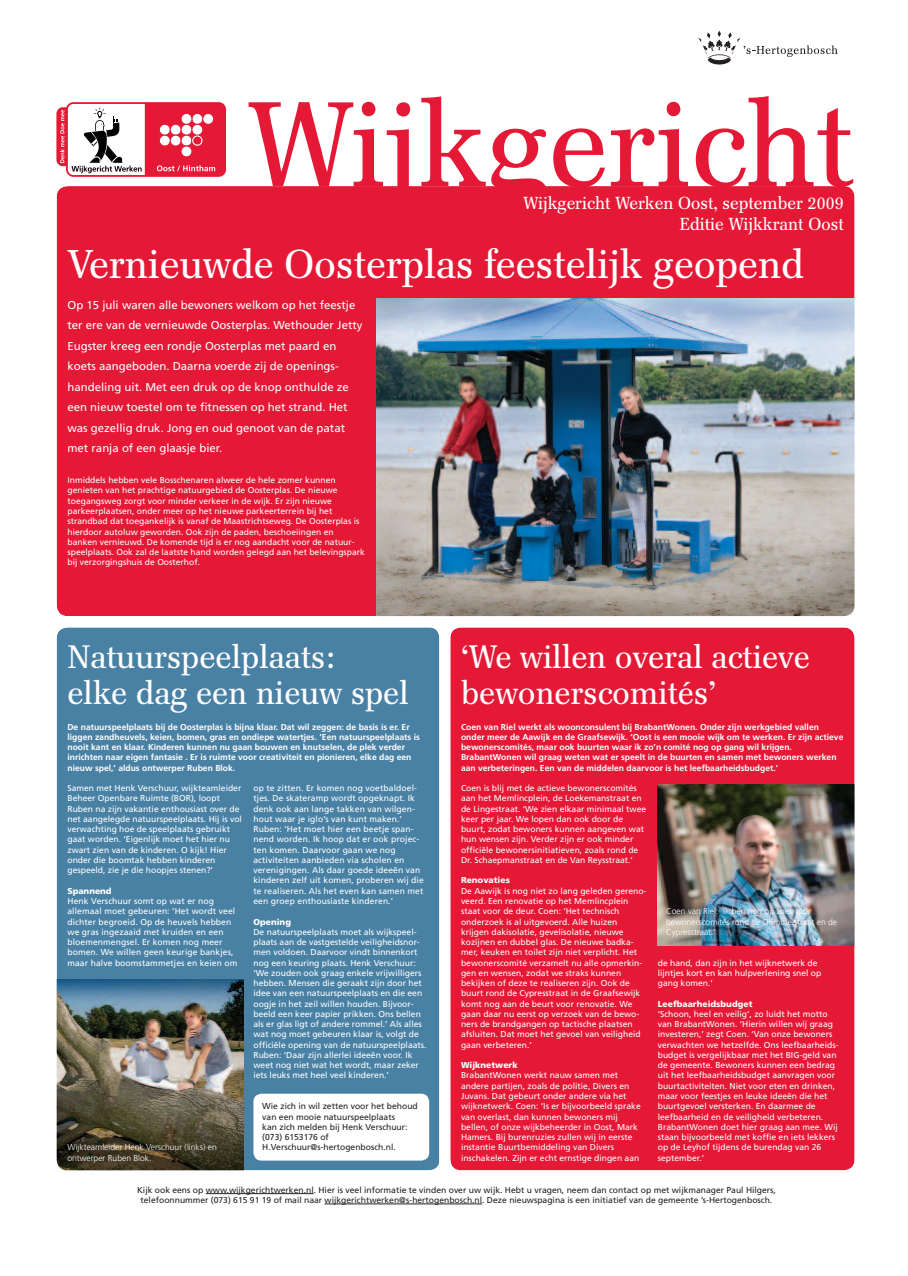
<style>
.page{position:relative;width:908px;height:1276px;background:#fff}
.page>*{position:absolute;margin:0;border:0;box-sizing:border-box;transform-origin:0 0}
.t1{font:119.8px "Franklin Antiqua BQ Regular+TAPFKD";color:#e51836}
.t2{font:39.9px "Franklin Antiqua BQ Regular+TAPFKD";color:#fff}
.t3{font:32.3px/36.5px "Franklin Antiqua BQ Regular+TAPFKD";color:#fff}
.t4{font:17.3px/20.8px "Franklin Antiqua BQ Regular+TAPFKD";color:#fff;text-align:right}
.t5{font:11.4px/20.5px "Frutiger Roman+LUURLU";color:#fff}
.t6{font:8.6px/10.3px "Frutiger Roman+LUURLU";color:#fff}
.t7{font:8.6px/10.3px "Frutiger Bold+PQQUHV";color:#fff}
.t8{font:8.6px/10.3px "Frutiger Roman+LUURLU";color:#231f20;text-align:center}
.t9{font:8.6px/10.3px "Frutiger Light+ESEPIH";color:#fff}
.t10{font:8.6px "Frutiger Black+GGTKSY";color:#fff}
</style>
<div class="page">
<div style="left:51px;top:181px;width:808px;height:440px;background:#e51836;border-radius:16px"></div>
<div style="left:51px;top:622px;width:404px;height:553px;background:#4981a4;border-radius:16px"></div>
<div style="left:444px;top:622px;width:415px;height:553px;background:#e51836;border-radius:16px"></div>
<svg style="left:698px;top:31px;width:139px;height:33px"></svg>
<hr style="left:206px;top:1193px;width:107px;height:1px;background:#231f20">
<hr style="left:324px;top:1203px;width:158px;height:1px;background:#231f20">
<div style="left:253px;top:1093px;width:176px;height:67px;background:#fff;border-radius:8px"></div>
<img style="left:58px;top:979px;width:185px;height:190px">
<img style="left:377px;top:298px;width:475px;height:317px">
<img style="left:657px;top:785px;width:195px;height:160px">
<div style="left:46px;top:616px;width:404px;height:565px;border:11px solid #fff;border-radius:16px"></div>
<div style="left:46px;top:175px;width:818px;height:452px;border:11px solid #fff;border-radius:16px"></div>
<div style="left:66px;top:102px;width:160px;height:75px;border:2px solid #e51836;border-radius:6px"></div>
<svg style="left:56px;top:103px;width:169px;height:73px"></svg>
<div style="left:439px;top:616px;width:425px;height:565px;border:11px solid #fff;border-radius:16px"></div>
<h1 class="t1" style="left:248px;top:80px;width:606px">Wijkgericht</h1>
<h3 class="t4" style="left:523px;top:193px;width:322px">Wijkgericht Werken Oost, september 2009<br>Editie Wijkkrant Oost</h3>
<h2 class="t2" style="left:67px;top:242px;width:737px">Vernieuwde Oosterplas feestelijk geopend</h2>
<p class="t5" style="left:67px;top:295px;width:296px">Op 15 juli waren alle bewoners welkom op het feestje ter ere van de vernieuwde Oosterplas. Wethouder Jetty Eugster kreeg een rondje Oosterplas met paard en koets aangeboden. Daarna voerde zij de openings&shy;handeling uit. Met een druk op de knop onthulde ze een nieuw toestel om te fitnessen op het strand. Het was gezellig druk. Jong en oud genoot van de patat met ranja of een glaasje bier.</p>
<p class="t6" style="left:67px;top:476px;width:299px">Inmiddels hebben vele Bosschenaren alweer de hele zomer kunnen genieten van het prachtige natuurgebied de Oosterplas. De nieuwe toegangsweg zorgt voor minder verkeer in de wijk. Er zijn nieuwe parkeerplaatsen, onder meer op het nieuwe parkeerterrein bij het strandbad dat toegankelijk is vanaf de Maastrichtseweg. De Oosterplas is hierdoor autoluw geworden. Ook zijn de paden, beschoeiingen en banken vernieuwd. De komende tijd is er nog aandacht voor de natuur&shy;speelplaats. Ook zal de laatste hand worden gelegd aan het belevingspark bij verzorgingshuis de Oosterhof.</p>
<h3 class="t3" style="left:67px;top:639px;width:343px">Natuurspeelplaats:<br>elke dag een nieuw spel</h3>
<p class="t7" style="left:67px;top:722px;width:354px">De natuurspeelplaats bij de Oosterplas is bijna klaar. Dat wil zeggen: de basis is er. Er liggen zandheuvels, keien, bomen, gras en ondiepe watertjes. ‘Een natuurspeelplaats is nooit kant en klaar. Kinderen kunnen nu gaan bouwen en knutselen, de plek verder inrichten naar eigen fantasie . Er is ruimte voor creativiteit en pionieren, elke dag een nieuw spel,’ aldus ontwerper Ruben Blok.</p>
<p class="t6" style="left:67px;top:783px;width:176px">Samen met Henk Verschuur, wijkteamleider Beheer Openbare Ruimte (BOR), loopt Ruben na zijn vakantie enthousiast over de net aangelegde natuurspeelplaats. Hij is vol verwachting hoe de speelplaats gebruikt gaat worden. ‘Eigenlijk moet het hier nu zwart zien van de kinderen. O kijk! Hier onder die boomtak hebben kinderen gespeeld, zie je die hoopjes stenen?’</p>
<p class="t10" style="left:67px;top:887px;width:46px">Spannend</p>
<p class="t6" style="left:67px;top:896px;width:171px">Henk Verschuur somt op wat er nog allemaal moet gebeuren: ‘Het wordt veel dichter begroeid. Op de heuvels hebben we gras ingezaaid met kruiden en een bloemenmengsel. Er komen nog meer bomen. We willen geen keurige bankjes, maar halve boomstammetjes en keien om</p>
<p class="t9" style="left:67px;top:1142px;width:151px">Wijkteamleider Henk Verschuur (links) en ontwerper Ruben Blok.</p>
<p class="t6" style="left:253px;top:783px;width:172px">op te zitten. Er komen nog voetbaldoel&shy;tjes. De skateramp wordt opgeknapt. Ik denk ook aan lange takken van wilgen&shy;hout waar je iglo’s van kunt maken.’ Ruben: ‘Het moet hier een beetje span&shy;nend worden. Ik hoop dat er ook projec&shy;ten komen. Daarvoor gaan we nog activiteiten aanbieden via scholen en verenigingen. Als daar goede ideeën van kinderen zelf uit komen, proberen wij die te realiseren. Als het even kan samen met een groep enthousiaste kinderen.’</p>
<p class="t10" style="left:253px;top:918px;width:39px">Opening</p>
<p class="t6" style="left:253px;top:927px;width:174px">De natuurspeelplaats moet als wijkspeel&shy;plaats aan de vastgestelde veiligheidsnor&shy;men voldoen. Daarvoor vindt binnenkort nog een keuring plaats. Henk Verschuur: ‘We zouden ook graag enkele vrijwilligers hebben. Mensen die geraakt zijn door het idee van een natuurspeelplaats en die een oogje in het zeil willen houden. Bijvoor&shy;beeld een keer papier prikken. Ons bellen als er glas ligt of andere rommel.’ Als alles wat nog moet gebeuren klaar is, volgt de officiële opening van de natuurspeelplaats.<br>Ruben: ‘Daar zijn allerlei ideeën voor. Ik weet nog niet wat het wordt, maar zeker iets leuks met heel veel kinderen.’</p>
<p class="t8" style="left:262px;top:1101px;width:157px;text-align:left">Wie zich in wil zetten voor het behoud van een mooie natuurspeelplaats<br>kan zich melden bij Henk Verschuur: (073) 6153176 of<br>H.Verschuur@s-hertogenbosch.nl.</p>
<h3 class="t3" style="left:461px;top:639px;width:350px">‘We willen overal actieve bewonerscomités’</h3>
<p class="t7" style="left:461px;top:722px;width:384px">Coen van Riel werkt als woonconsulent bij BrabantWonen. Onder zijn werkgebied vallen onder meer de Aawijk en de Graafsewijk. ‘Oost is een mooie wijk om te werken. Er zijn actieve bewonerscomités, maar ook buurten waar ik zo’n comité nog op gang wil krijgen.<br>BrabantWonen wil graag weten wat er speelt in de buurten en samen met bewoners werken aan verbeteringen. Een van de middelen daarvoor is het leefbaarheidsbudget.’</p>
<p class="t6" style="left:461px;top:783px;width:187px">Coen is blij met de actieve bewonerscomités aan het Memlincplein, de Loekemanstraat en de Lingestraat. ‘We zien elkaar minimaal twee keer per jaar. We lopen dan ook door de buurt, zodat bewoners kunnen aangeven wat hun wensen zijn. Verder zijn er ook minder officiële bewonersinitiatieven, zoals rond de Dr. Schaepmanstraat en de Van Reysstraat.’</p>
<p class="t10" style="left:461px;top:877px;width:50px">Renovaties</p>
<p class="t6" style="left:461px;top:886px;width:187px">De Aawijk is nog niet zo lang geleden gereno&shy;veerd. Een renovatie op het Memlincplein staat voor de deur. Coen: ‘Het technisch onderzoek is al uitgevoerd. Alle huizen krijgen dakisolatie, gevelisolatie, nieuwe kozijnen en dubbel glas. De nieuwe badka&shy;mer, keuken en toilet zijn niet verplicht. Het bewonerscomité verzamelt nu alle opmerkin&shy;gen en wensen, zodat we straks kunnen bekijken of deze te realiseren zijn. Ook de buurt rond de Cypresstraat in de Graafsewijk komt nog aan de beurt voor renovatie. We gaan daar nu eerst op verzoek van de bewo&shy;ners de brandgangen op tactische plaatsen afsluiten. Dat moet het gevoel van veiligheid gaan verbeteren.’</p>
<p class="t10" style="left:461px;top:1061px;width:58px">Wijknetwerk</p>
<p class="t6" style="left:461px;top:1071px;width:181px">BrabantWonen werkt nauw samen met andere partijen, zoals de politie, Divers en Juvans. Dat gebeurt onder andere via het wijknetwerk. Coen: ‘Is er bijvoorbeeld sprake van overlast, dan kunnen bewoners mij bellen, of onze wijkbeheerder in Oost, Mark Hamers. Bij burenruzies zullen wij in eerste instantie Buurtbemiddeling van Divers inschakelen. Zijn er echt ernstige dingen aan</p>
<p class="t9" style="left:665px;top:907px;width:172px">Coen van Riel: ‘Ik ben nog op zoek naar bewonerscomités rond de Dommelstraat en de<br>Cypresstraat.’</p>
<p class="t6" style="left:657px;top:958px;width:165px">de hand, dan zijn in het wijknetwerk de lijntjes kort en kan hulpverlening snel op gang komen.’</p>
<p class="t10" style="left:657px;top:1000px;width:96px">Leefbaarheidsbudget</p>
<p class="t6" style="left:657px;top:1009px;width:182px">‘Schoon, heel en veilig’, zo luidt het motto van BrabantWonen. ‘Hierin willen wij graag investeren,’ zegt Coen. ‘Van onze bewoners verwachten we hetzelfde. Ons leefbaarheids&shy;budget is vergelijkbaar met het BIG-geld van de gemeente. Bewoners kunnen een bedrag uit het leefbaarheidsbudget aanvragen voor buurtactiviteiten. Niet voor eten en drinken, maar voor feestjes en leuke ideeën die het buurtgevoel versterken. En daarmee de leefbaarheid en de veiligheid verbeteren.<br>BrabantWonen doet hier graag aan mee. Wij staan bijvoorbeeld met koffie en iets lekkers op de Leyhof tijdens de burendag van 26 september.’</p>
<p class="t8" style="left:137px;top:1185px;width:640px">Kijk ook eens op www.wijkgerichtwerken.nl. Hier is veel informatie te vinden over uw wijk. Hebt u vragen, neem dan contact op met wijkmanager Paul Hilgers, telefoonnummer (073) 615 91 19 of mail naar wijkgerichtwerken@s-hertogenbosch.nl. Deze nieuwspagina is een initiatief van de gemeente ’s-Hertogenbosch.</p>
</div>
